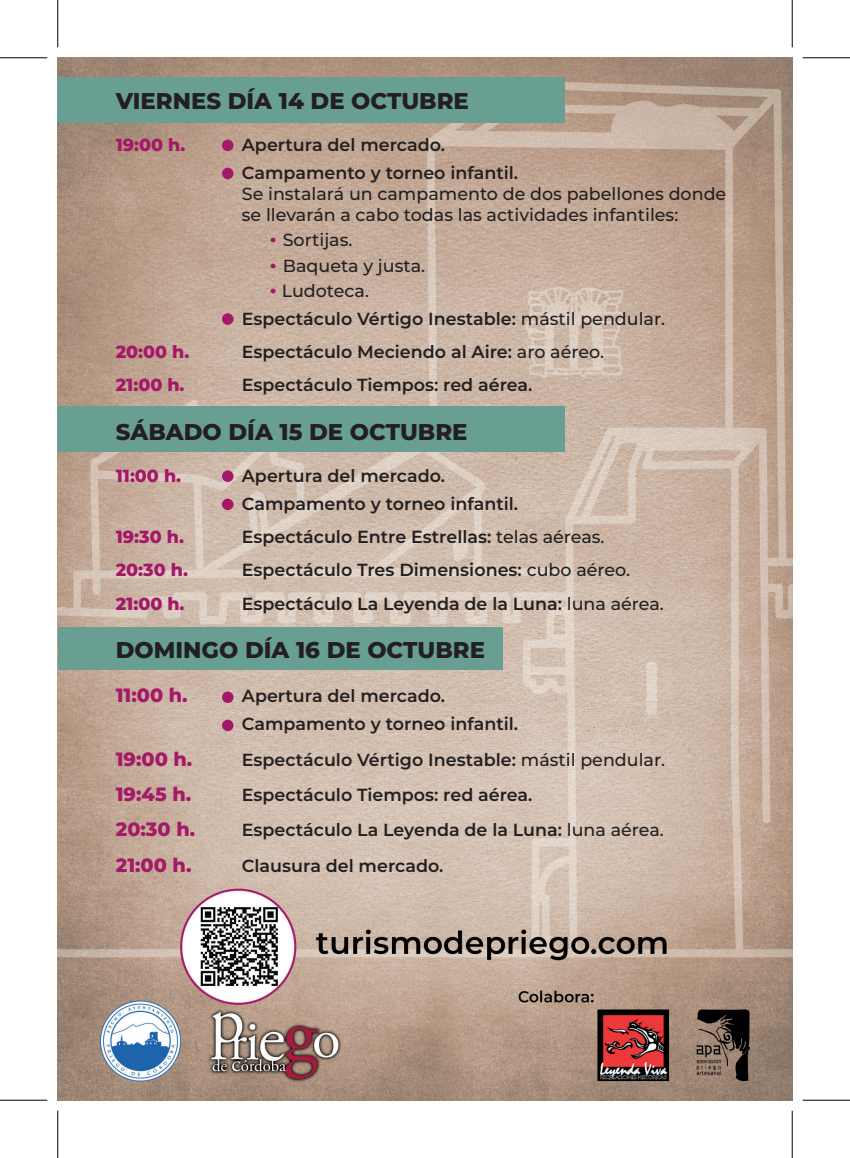
<style>
.page{position:relative;width:850px;height:1158px;background:#fff}
.page>*{position:absolute;margin:0;border:0;box-sizing:border-box;transform-origin:0 0}
.t1{font:800 22.75px "Montserrat";color:#231f20}
.t2{font:800 19.25px "Montserrat";color:#a41968}
.t3{font:600 17.5px/28px "Montserrat";color:#231f20}
.t4{font:500 17.5px/25.2px "Montserrat";color:#231f20}
.t5{font:800 17.5px "Montserrat";color:#a51769}
.s1{font-weight:800;font-size:21px;color:#a51769}
.s2{font-weight:500}
</style>
<div class="page">
<img style="left:58px;top:58px;width:734px;height:1041px">
<div style="left:58px;top:406px;width:507px;height:45px;background:#699e93"></div>
<div style="left:58px;top:78px;width:507px;height:45px;background:#699e93"></div>
<div style="left:58px;top:627px;width:444px;height:42px;background:#699e93"></div>
<div style="left:222px;top:140px;width:11px;height:11px;background:#a51769;border-radius:50%"></div>
<div style="left:222px;top:168px;width:11px;height:11px;background:#a51769;border-radius:50%"></div>
<div style="left:222px;top:313px;width:11px;height:12px;background:#a51769;border-radius:50%"></div>
<div style="left:222px;top:470px;width:11px;height:12px;background:#a51769;border-radius:50%"></div>
<div style="left:222px;top:498px;width:11px;height:12px;background:#a51769;border-radius:50%"></div>
<div style="left:222px;top:691px;width:11px;height:12px;background:#a51769;border-radius:50%"></div>
<div style="left:222px;top:719px;width:11px;height:12px;background:#a51769;border-radius:50%"></div>
<hr style="left:0;top:57px;width:47px;height:1px;background:#000">
<hr style="left:802px;top:57px;width:48px;height:1px;background:#000">
<hr style="left:0;top:1099px;width:47px;height:1px;background:#000">
<hr style="left:802px;top:1099px;width:48px;height:1px;background:#000">
<hr style="left:57px;top:0;width:1px;height:47px;background:#000">
<hr style="left:57px;top:1110px;width:1px;height:47px;background:#000">
<hr style="left:792px;top:0;width:1px;height:47px;background:#000">
<hr style="left:792px;top:1110px;width:1px;height:47px;background:#000">
<h1 class="t1" style="left:116px;top:84px;width:354px">VIERNES DÍA 14 DE OCTUBRE</h1>
<p class="t5" style="left:116px;top:132px;width:71px">19:00 h.</p>
<p class="t3" style="left:242px;top:130px;width:278px">Apertura del mercado.<br>Campamento y torneo infantil.</p>
<p class="t4" style="left:242px;top:183px;width:486px;line-height:21px">Se instalará un campamento de dos pabellones donde se llevarán a cabo todas las actividades infantiles:</p>
<p class="t4" style="left:270px;top:227px;width:157px"><span class="s1">·</span> Sortijas.<br><span class="s1">·</span> Baqueta y justa. <span class="s1">·</span> Ludoteca.</p>
<p class="t3" style="left:242px;top:304px;width:425px">Espectáculo Vértigo Inestable: <span class="s2">mástil pendular.</span></p>
<p class="t5" style="left:116px;top:339px;width:75px">20:00 h.</p>
<p class="t3" style="left:242px;top:337px;width:363px">Espectáculo Meciendo al Aire: <span class="s2">aro aéreo.</span></p>
<p class="t5" style="left:116px;top:372px;width:70px">21:00 h.</p>
<p class="t3" style="left:242px;top:370px;width:292px">Espectáculo Tiempos: red aérea.</p>
<h1 class="t1" style="left:116px;top:415px;width:353px">SÁBADO DÍA 15 DE OCTUBRE</h1>
<p class="t5" style="left:116px;top:462px;width:67px">11:00 h.</p>
<p class="t3" style="left:242px;top:461px;width:278px">Apertura del mercado.<br>Campamento y torneo infantil.</p>
<p class="t5" style="left:116px;top:524px;width:70px">19:30 h.</p>
<p class="t3" style="left:242px;top:522px;width:364px">Espectáculo Entre Estrellas: <span class="s2">telas aéreas.</span></p>
<p class="t5" style="left:116px;top:557px;width:74px">20:30 h.</p>
<p class="t3" style="left:242px;top:555px;width:390px">Espectáculo Tres Dimensiones: <span class="s2">cubo aéreo.</span></p>
<p class="t5" style="left:116px;top:590px;width:70px">21:00 h.</p>
<p class="t3" style="left:242px;top:588px;width:423px">Espectáculo La Leyenda de la Luna: <span class="s2">luna aérea.</span></p>
<h1 class="t1" style="left:116px;top:633px;width:371px">DOMINGO DÍA 16 DE OCTUBRE</h1>
<p class="t2" style="left:116px;top:681px;width:73px">11:00 h.</p>
<p class="t3" style="left:242px;top:681px;width:278px">Apertura del mercado.<br>Campamento y torneo infantil.</p>
<p class="t2" style="left:116px;top:744px;width:78px">19:00 h.</p>
<p class="t3" style="left:242px;top:744px;width:425px">Espectáculo Vértigo Inestable: <span class="s2">mástil pendular.</span></p>
<p class="t2" style="left:116px;top:779px;width:77px">19:45 h.</p>
<p class="t3" style="left:242px;top:779px;width:292px">Espectáculo Tiempos: red aérea.</p>
<p class="t2" style="left:116px;top:815px;width:81px">20:30 h.</p>
<p class="t3" style="left:242px;top:815px;width:423px">Espectáculo La Leyenda de la Luna: <span class="s2">luna aérea.</span></p>
<p class="t2" style="left:116px;top:850px;width:77px">21:00 h.</p>
<p class="t3" style="left:242px;top:850px;width:203px">Clausura del mercado.</p>
</div>
